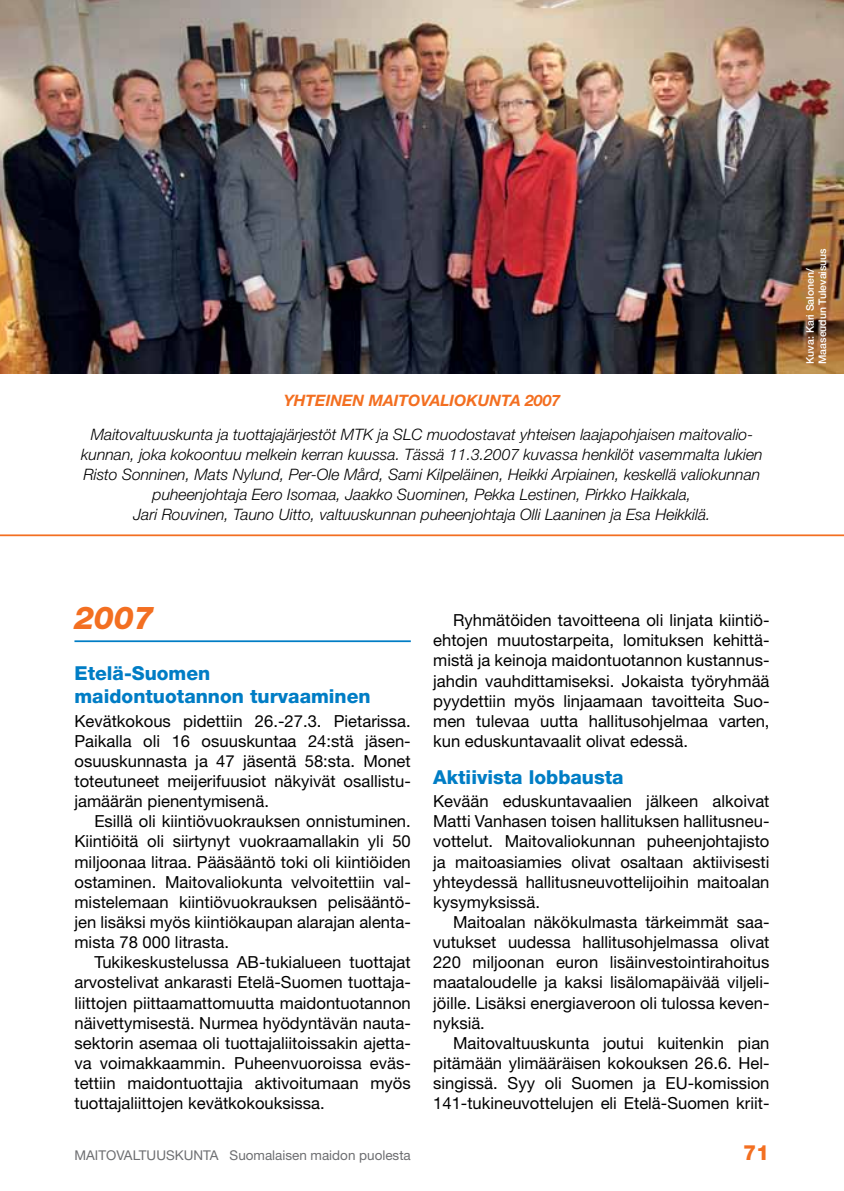
<style>
.page{position:relative;width:844px;height:1191px;background:#fff}
.page>*{position:absolute;margin:0;border:0;box-sizing:border-box;transform-origin:0 0}
.t1{font:italic 800 31.5px "Helvetica Neue";color:#f36f21}
.t2{font:800 21px "Helvetica Neue";color:#f36f21}
.t3{font:800 19.25px/22.8px "Helvetica Neue";color:#007dc5}
.t4{font:16.62px/20.1px "Helvetica Neue";color:#000;text-align:justify}
.t5{font:italic 300 15.75px/20.1px "Helvetica Neue";color:#000;text-align:center}
.t6{font:italic 700 15.75px "Helvetica Neue";color:#f36f21}
.t7{font:13.47px "Helvetica Neue";color:#6d6e71}
.t8{font:500 10.5px/12.2px "Helvetica Neue";color:#fff}
</style>
<div class="page">
<img style="left:0;top:0;width:843px;height:373px">
<hr style="left:74px;top:640px;width:336px;height:2px;background:#007dc5">
<hr style="left:0;top:534px;width:843px;height:2px;background:#f36f21">
<p class="t6" style="left:284px;top:390px;width:278px">YHTEINEN MAITOVALIOKUNTA 2007</p>
<p class="t5" style="left:81px;top:424px;width:682px">Maitovaltuuskunta ja tuottajajärjestöt MTK ja SLC muodostavat yhteisen laajapohjaisen maitovalio&shy;kunnan, joka kokoontuu melkein kerran kuussa. Tässä 11.3.2007 kuvassa henkilöt vasemmalta lukien Risto Sonninen, Mats Nylund, Per-Ole Mård, Sami Kilpeläinen, Heikki Arpiainen, keskellä valiokunnan puheenjohtaja Eero Isomaa, Jaakko Suominen, Pekka Lestinen, Pirkko Haikkala,<br>Jari Rouvinen, Tauno Uitto, valtuuskunnan puheenjohtaja Olli Laaninen ja Esa Heikkilä.</p>
<h1 class="t1" style="left:74px;top:599px;width:81px">2007</h1>
<p class="t3" style="left:74px;top:662px;width:297px">Etelä-Suomen maidontuotannon turvaaminen</p>
<p class="t4" style="left:74px;top:710px;width:338px">Kevätkokous pidettiin 26.-27.3. Pietarissa.<br>Paikalla oli 16 osuuskuntaa 24:stä jäsen&shy;osuuskunnasta ja 47 jäsentä 58:sta. Monet toteutuneet meijerifuusiot näkyivät osallistu&shy;jamäärän pienentymisenä.</p>
<p class="t4" style="left:74px;top:811px;width:338px;text-indent:20px">Esillä oli kiintiövuokrauksen onnistuminen.<br>Kiintiöitä oli siirtynyt vuokraamallakin yli 50 miljoonaa litraa. Pääsääntö toki oli kiintiöiden ostaminen. Maitovaliokunta velvoitettiin val&shy;mistelemaan kiintiövuokrauksen pelisääntö&shy;jen lisäksi myös kiintiökaupan alarajan alenta&shy;mista 78 000 litrasta.</p>
<p class="t4" style="left:74px;top:952px;width:338px;text-indent:20px">Tukikeskustelussa AB-tukialueen tuottajat arvostelivat ankarasti Etelä-Suomen tuottaja&shy;liittojen piittaamattomuutta maidontuotannon näivettymisestä. Nurmea hyödyntävän nauta&shy;sektorin asemaa oli tuottajaliitoissakin ajetta&shy;va voimakkaammin. Puheenvuoroissa eväs&shy;tettiin maidontuottajia aktivoitumaan myös tuottajaliittojen kevätkokouksissa.</p>
<p class="t4" style="left:433px;top:610px;width:338px;text-indent:20px">Ryhmätöiden tavoitteena oli linjata kiintiö&shy;ehtojen muutostarpeita, lomituksen kehittä&shy;mistä ja keinoja maidontuotannon kustannus&shy;jahdin vauhdittamiseksi. Jokaista työryhmää pyydettiin myös linjaamaan tavoitteita Suo&shy;men tulevaa uutta hallitusohjelmaa varten, kun eduskuntavaalit olivat edessä.</p>
<p class="t3" style="left:433px;top:765px;width:192px">Aktiivista lobbausta</p>
<p class="t4" style="left:433px;top:791px;width:338px">Kevään eduskuntavaalien jälkeen alkoivat Matti Vanhasen toisen hallituksen hallitusneu&shy;vottelut. Maitovaliokunnan puheenjohtajisto ja maitoasiamies olivat osaltaan aktiivisesti yhteydessä hallitusneuvottelijoihin maitoalan kysymyksissä.</p>
<p class="t4" style="left:433px;top:911px;width:338px;text-indent:20px">Maitoalan näkökulmasta tärkeimmät saa&shy;vutukset uudessa hallitusohjelmassa olivat 220 miljoonan euron lisäinvestointirahoitus maataloudelle ja kaksi lisälomapäivää viljeli&shy;jöille. Lisäksi energiaveroon oli tulossa keven&shy;nyksiä.</p>
<p class="t4" style="left:433px;top:1032px;width:338px;text-indent:20px">Maitovaltuuskunta joutui kuitenkin pian pitämään ylimääräisen kokouksen 26.6. Hel&shy;singissä. Syy oli Suomen ja EU-komission 141-tukineuvottelujen eli Etelä-Suomen kriit-</p>
<p class="t7" style="left:74px;top:1146px;width:338px">MAITOVALTUUSKUNTA Suomalaisen maidon puolesta</p>
<p class="t2" style="left:742px;top:1140px;width:28px">71</p>
<p class="t8" style="left:803px;top:364px;width:117px;rotate:-90deg">Kuva: Kari Salonen/<br>Maaseudun Tulevaisuus</p>
</div>
